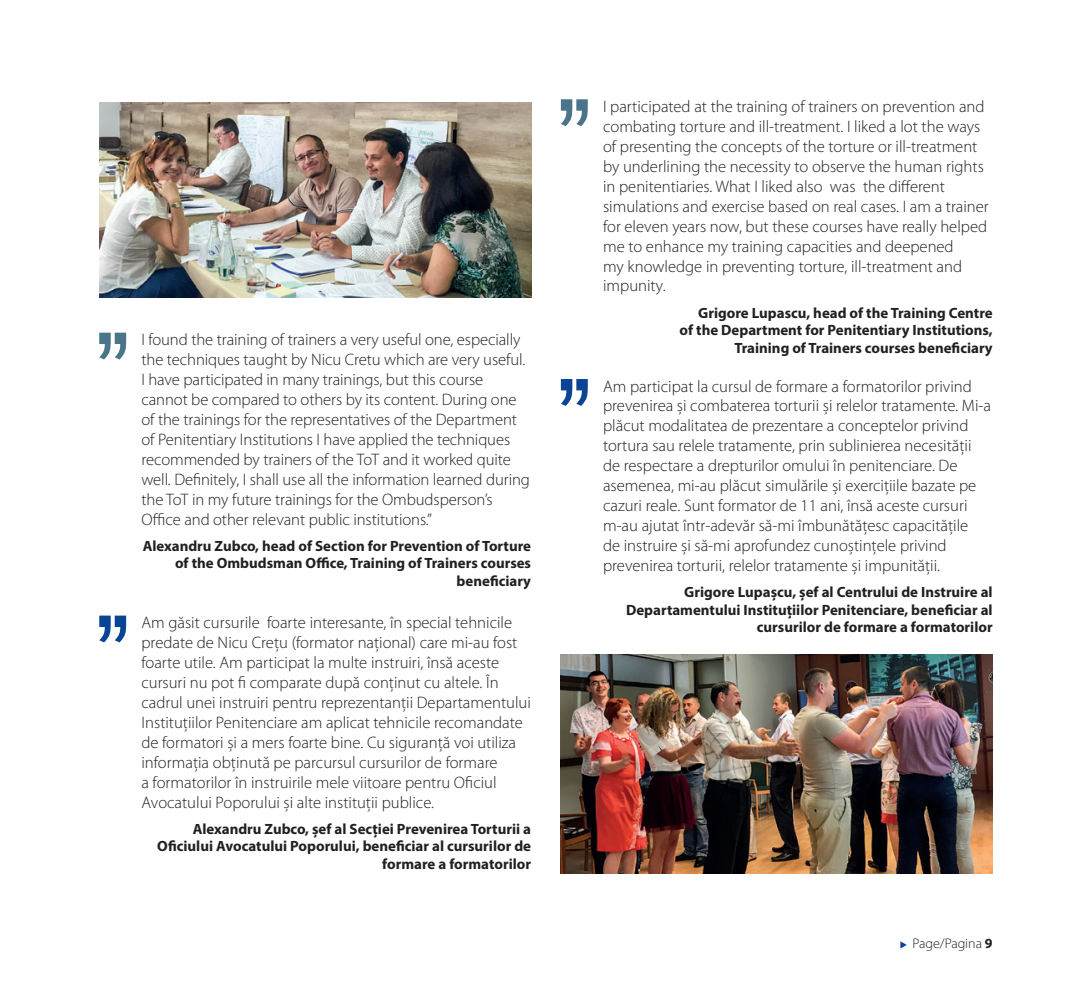
<style>
.page{position:relative;width:1092px;height:993px;background:#fff}
.page>*{position:absolute;margin:0;border:0;box-sizing:border-box;transform-origin:0 0}
.t1{font:300 16.62px/19.9px "Myriad Pro";color:#231f20}
.t2{font:700 14.88px/17.5px "Myriad Pro";color:#231f20;text-align:right}
.t3{font:300 14px "Myriad Pro";color:#231f20}
.s1{color:#094594}
.s2{font-weight:700}
</style>
<div class="page">
<img style="left:99px;top:102px;width:432px;height:196px">
<svg style="left:561px;top:379px;width:26px;height:27px"></svg>
<svg style="left:99px;top:615px;width:27px;height:27px"></svg>
<svg style="left:561px;top:99px;width:26px;height:27px"></svg>
<svg style="left:99px;top:332px;width:27px;height:27px"></svg>
<img style="left:561px;top:654px;width:431px;height:218px">
<p class="t1" style="left:603px;top:96px;width:387px">I participated at the training of trainers on prevention and combating torture and ill-treatment. I liked a lot the ways of presenting the concepts of the torture or ill-treatment by underlining the necessity to observe the human rights in penitentiaries. What I liked also was the different simulations and exercise based on real cases. I am a trainer for eleven years now, but these courses have really helped me to enhance my training capacities and deepened<br>my knowledge in preventing torture, ill-treatment and impunity.</p>
<p class="t2" style="left:679px;top:303px;width:314px">Grigore Lupascu, head of the Training Centre<br>of the Department for Penitentiary Institutions,<br>Training of Trainers courses beneficiary</p>
<p class="t1" style="left:141px;top:330px;width:390px">I found the training of trainers a very useful one, especially the techniques taught by Nicu Cretu which are very useful.<br>I have participated in many trainings, but this course cannot be compared to others by its content. During one of the trainings for the representatives of the Department of Penitentiary Institutions I have applied the techniques recommended by trainers of the ToT and it worked quite well. Definitely, I shall use all the information learned during the ToT in my future trainings for the Ombudsperson’s Office and other relevant public institutions.”</p>
<p class="t2" style="left:143px;top:536px;width:390px">Alexandru Zubco, head of Section for Prevention of Torture of the Ombudsman Office, Training of Trainers courses beneficiary</p>
<p class="t1" style="left:603px;top:376px;width:389px">Am participat la cursul de formare a formatorilor privind prevenirea și combaterea torturii și relelor tratamente. Mi-a plăcut modalitatea de prezentare a conceptelor privind tortura sau relele tratamente, prin sublinierea necesității de respectare a drepturilor omului în penitenciare. De asemenea, mi-au plăcut simulările și exercițiile bazate pe cazuri reale. Sunt formator de 11 ani, însă aceste cursuri m-au ajutat într-adevăr să-mi îmbunătățesc capacitățile<br>de instruire și să-mi aprofundez cunoștințele privind prevenirea torturii, relelor tratamente și impunității.</p>
<p class="t2" style="left:626px;top:583px;width:368px">Grigore Lupașcu, șef al Centrului de Instruire al<br>Departamentului Instituțiilor Penitenciare, beneficiar al</p>
<p class="t1" style="left:141px;top:612px;width:372px">Am găsit cursurile foarte interesante, în special tehnicile</p>
<p class="t2" style="left:756px;top:617px;width:237px">cursurilor de formare a formatorilor</p>
<p class="t1" style="left:141px;top:632px;width:391px">predate de Nicu Crețu (formator național) care mi-au fost foarte utile. Am participat la multe instruiri, însă aceste cursuri nu pot fi comparate după conținut cu altele. În cadrul unei instruiri pentru reprezentanții Departamentului Instituțiilor Penitenciare am aplicat tehnicile recomandate de formatori și a mers foarte bine. Cu siguranță voi utiliza informația obținută pe parcursul cursurilor de formare<br>a formatorilor în instruirile mele viitoare pentru Oficiul Avocatului Poporului și alte instituții publice.</p>
<p class="t2" style="left:157px;top:819px;width:375px">Alexandru Zubco, șef al Secției Prevenirea Torturii a<br>Oficiului Avocatului Poporului, beneficiar al cursurilor de formare a formatorilor</p>
<p class="t3" style="left:899px;top:935px;width:94px"><span class="s1">◆</span> Page/Pagina <span class="s2">9</span></p>
</div>
